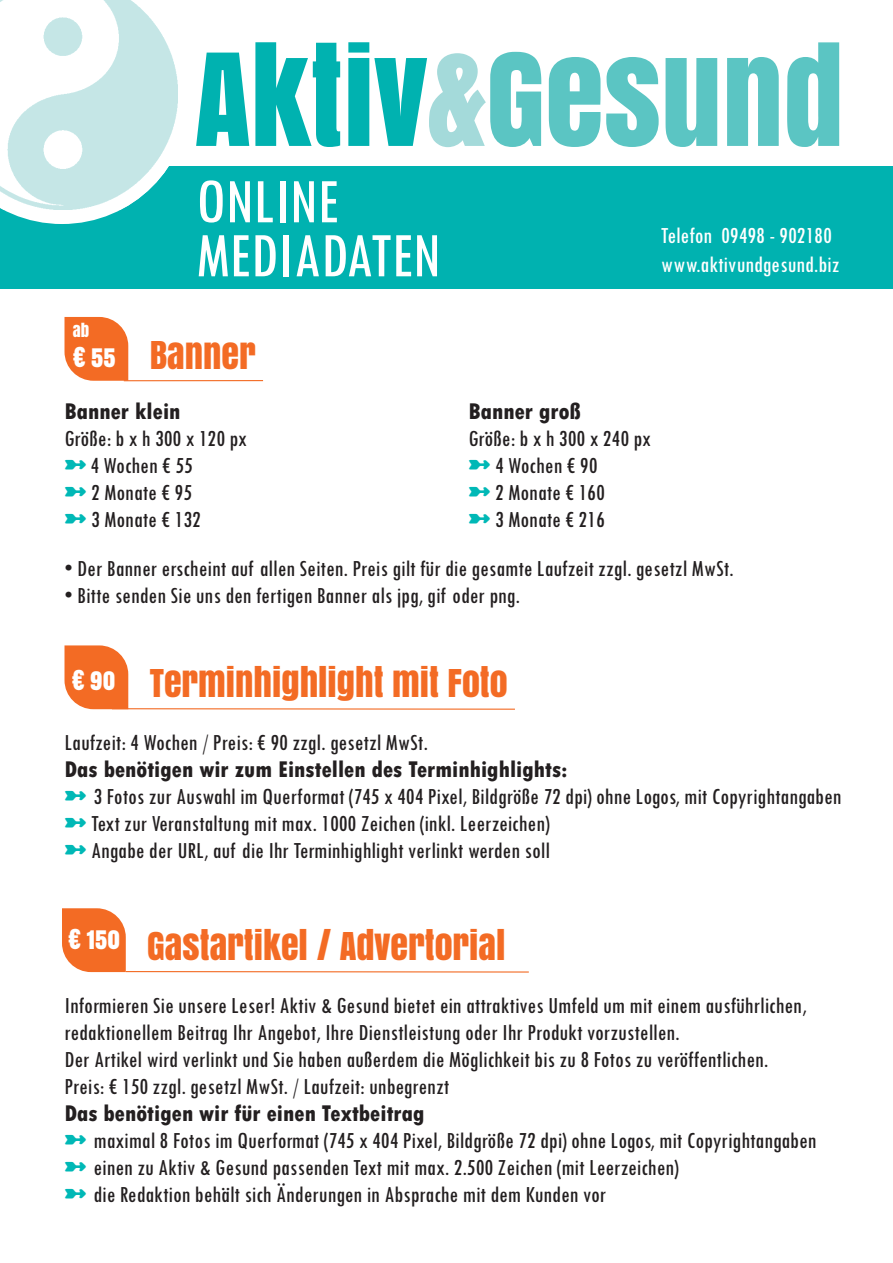
<style>
.page{position:relative;width:893px;height:1263px;background:#fff}
.page>*{position:absolute;margin:0;border:0;box-sizing:border-box;transform-origin:0 0}
.t1{font:120px "Anton";color:#5bc5c3}
.t2{font:condensed 66px/54px "Tw Cen";color:#fff}
.t3{font:36px "Anton";color:#f36b24}
.t4{font:condensed 24px/27px "Tw Cen";color:#231f20}
.t5{font:800 condensed 24px "Tw Cen";color:#231f20}
.t6{font:condensed 24px/28.8px "Tw Cen";color:#fff}
.t7{font:24px "Anton";color:#fff}
.t8{font:16.5px "Anton";color:#fff}
.s1{color:#00b2b0}
.s2{color:#a4dada}
.s3{color:#00b8b6}
</style>
<div class="page">
<div style="left:0;top:166px;width:893px;height:123px;background:#00b2b0"></div>
<svg style="left:2px;top:209px;width:120px;height:15px"></svg>
<img style="left:0;top:0;width:178px;height:209px">
<svg style="left:65px;top:317px;width:63px;height:64px;background:#f47837"></svg>
<svg style="left:65px;top:645px;width:63px;height:64px;background:#f47837"></svg>
<svg style="left:62px;top:908px;width:64px;height:64px;background:#f47939"></svg>
<hr style="left:124px;top:380px;width:139px;height:1px;background:#f36b24">
<hr style="left:112px;top:708px;width:403px;height:2px;background:#f36b24">
<hr style="left:126px;top:971px;width:403px;height:1px;background:#f36b24">
<h1 class="t1" style="left:195px;top:34px;width:651px"><span class="s1">AKTIV</span><span class="s2">&amp;</span>GESUND</h1>
<p class="t8" style="left:73px;top:322px;width:18px">AB</p>
<p class="t7" style="left:73px;top:345px;width:44px">€ 55</p>
<h2 class="t2" style="left:196px;top:173px;width:246px">ONLINE<br>MEDIADATEN</h2>
<h3 class="t3" style="left:150px;top:335px;width:107px">BANNER</h3>
<p class="t6" style="left:661px;top:220px;width:180px">Telefon 09498 - 902180 www.aktivundgesund.biz</p>
<p class="t5" style="left:65px;top:396px;width:118px">Banner klein</p>
<p class="t4" style="left:65px;top:424px;width:184px">Größe: b x h 300 x 120 px</p>
<p class="t4" style="left:65px;top:451px;width:130px"><span class="s3">✓</span> 4 Wochen € 55</p>
<p class="t4" style="left:65px;top:478px;width:129px"><span class="s3">✓</span> 2 Monate € 95</p>
<p class="t4" style="left:65px;top:505px;width:138px"><span class="s3">✓</span> 3 Monate € 132</p>
<p class="t5" style="left:468px;top:396px;width:114px">Banner groß</p>
<p class="t4" style="left:468px;top:424px;width:184px">Größe: b x h 300 x 240 px</p>
<p class="t4" style="left:468px;top:451px;width:130px"><span class="s3">✓</span> 4 Wochen € 90</p>
<p class="t4" style="left:468px;top:478px;width:138px"><span class="s3">✓</span> 2 Monate € 160</p>
<p class="t4" style="left:468px;top:505px;width:138px"><span class="s3">✓</span> 3 Monate € 216</p>
<p class="t4" style="left:65px;top:554px;width:671px">• Der Banner erscheint auf allen Seiten. Preis gilt für die gesamte Laufzeit zzgl. gesetzl MwSt.</p>
<p class="t4" style="left:65px;top:581px;width:457px">• Bitte senden Sie uns den fertigen Banner als jpg, gif oder png.</p>
<p class="t7" style="left:72px;top:667px;width:45px">€ 90</p>
<h3 class="t3" style="left:150px;top:664px;width:360px">TERMINHIGHLIGHT MIT FOTO</h3>
<p class="t4" style="left:65px;top:728px;width:365px">Laufzeit: 4 Wochen / Preis: € 90 zzgl. gesetzl MwSt.</p>
<p class="t5" style="left:65px;top:755px;width:505px">Das benötigen wir zum Einstellen des Terminhighlights:</p>
<p class="t4" style="left:65px;top:782px;width:779px"><span class="s3">✓</span> 3 Fotos zur Auswahl im Querformat (745 x 404 Pixel, Bildgröße 72 dpi) ohne Logos, mit Copyrightangaben</p>
<p class="t4" style="left:65px;top:809px;width:487px"><span class="s3">✓</span> Text zur Veranstaltung mit max. 1000 Zeichen (inkl. Leerzeichen)</p>
<p class="t4" style="left:65px;top:836px;width:487px"><span class="s3">✓</span> Angabe der URL, auf die Ihr Terminhighlight verlinkt werden soll</p>
<p class="t7" style="left:68px;top:927px;width:53px">€ 150</p>
<h3 class="t3" style="left:147px;top:927px;width:360px">GASTARTIKEL / ADVERTORIAL</h3>
<p class="t4" style="left:64px;top:991px;width:744px">Informieren Sie unsere Leser! Aktiv &amp; Gesund bietet ein attraktives Umfeld um mit einem ausführlichen, redaktionellem Beitrag Ihr Angebot, Ihre Dienstleistung oder Ihr Produkt vorzustellen.<br>Der Artikel wird verlinkt und Sie haben außerdem die Möglichkeit bis zu 8 Fotos zu veröffentlichen.<br>Preis: € 150 zzgl. gesetzl MwSt. / Laufzeit: unbegrenzt</p>
<p class="t5" style="left:64px;top:1098px;width:362px">Das benötigen wir für einen Textbeitrag</p>
<p class="t4" style="left:65px;top:1126px;width:753px"><span class="s3">✓</span> maximal 8 Fotos im Querformat (745 x 404 Pixel, Bildgröße 72 dpi) ohne Logos, mit Copyrightangaben</p>
<p class="t4" style="left:65px;top:1153px;width:616px"><span class="s3">✓</span> einen zu Aktiv &amp; Gesund passenden Text mit max. 2.500 Zeichen (mit Leerzeichen)</p>
<p class="t4" style="left:65px;top:1180px;width:543px"><span class="s3">✓</span> die Redaktion behält sich Änderungen in Absprache mit dem Kunden vor</p>
</div>
